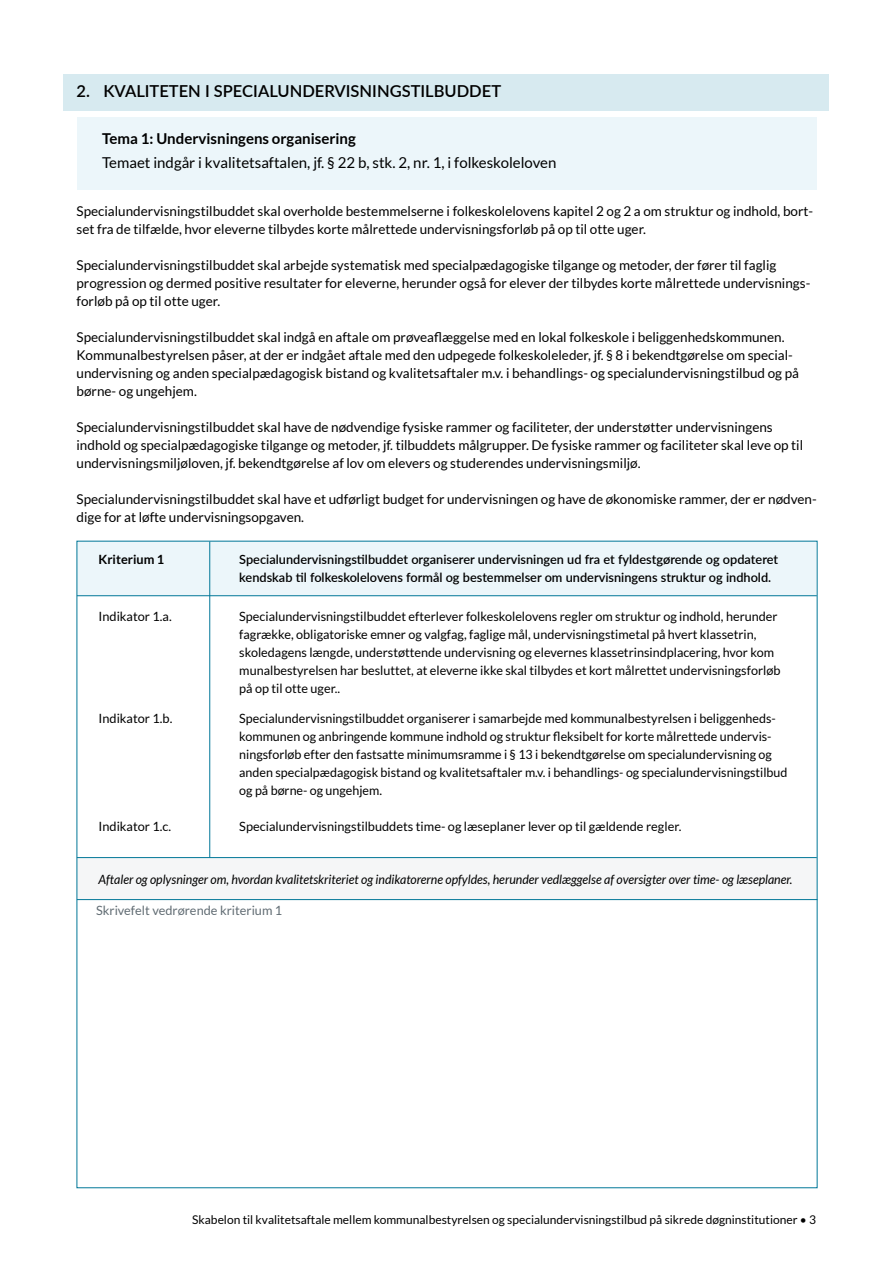
<style>
.page{position:relative;width:893px;height:1263px;background:#fff}
.page>*{position:absolute;margin:0;border:0;box-sizing:border-box;transform-origin:0 0}
.t1{font:600 16.5px "Lato";color:#000}
.Manchet_efter_H3{font:15px "Lato";color:#000}
.t2{font:700 15px "Lato";color:#000}
.Brød{font:13.5px/18px "Lato";color:#000}
.Indikator{font:12.75px/18px "Lato";color:#000}
.Kriterium{font:600 12.75px/18px "Lato";color:#000}
.Aftaler{font:italic 12.75px "Lato";color:#000}
.Skrivefelt{font:12.75px "Lato";color:#616c73}
.Kriterium-2{font:700 12.75px "Lato";color:#000}
.t3{font:12px "Lato";color:#000}
</style>
<div class="page">
<div style="left:77px;top:117px;width:739px;height:72px;background:#ecf6fa"></div>
<div style="left:64px;top:75px;width:765px;height:36px;background:#d7eaf0"></div>
<div style="left:77px;top:858px;width:740px;height:42px;background:#f5f6f7"></div>
<div style="left:78px;top:541px;width:738px;height:54px;background:#ecf6fa"></div>
<hr style="left:77px;top:857px;width:740px;height:1px;background:#007798">
<hr style="left:77px;top:899px;width:740px;height:1px;background:#007798">
<hr style="left:77px;top:595px;width:740px;height:1px;background:#007798">
<hr style="left:209px;top:541px;width:1px;height:316px;background:#007798">
<h2 class="t1" style="left:77px;top:79px;width:426px">2. KVALITETEN I SPECIALUNDERVISNINGSTILBUDDET</h2>
<h3 class="t2" style="left:102px;top:130px;width:255px">Tema 1: Undervisningens organisering</h3>
<p class="Manchet_efter_H3" style="left:102px;top:154px;width:456px">Temaet indgår i kvalitetsaftalen, jf. § 22 b, stk. 2, nr. 1, i folkeskoleloven</p>
<p class="Brød" style="left:77px;top:202px;width:738px">Specialundervisningstilbuddet skal overholde bestemmelserne i folkeskolelovens kapitel 2 og 2 a om struktur og indhold, bort&shy;set fra de tilfælde, hvor eleverne tilbydes korte målrettede undervisningsforløb på op til otte uger.</p>
<p class="Brød" style="left:77px;top:256px;width:735px">Specialundervisningstilbuddet skal arbejde systematisk med specialpædagogiske tilgange og metoder, der fører til faglig progression og dermed positive resultater for eleverne, herunder også for elever der tilbydes korte målrettede undervisnings&shy;forløb på op til otte uger.</p>
<p class="Brød" style="left:77px;top:328px;width:724px">Specialundervisningstilbuddet skal indgå en aftale om prøveaflæggelse med en lokal folkeskole i beliggenhedskommunen.<br>Kommunalbestyrelsen påser, at der er indgået aftale med den udpegede folkeskoleleder, jf. § 8 i bekendtgørelse om special&shy;undervisning og anden specialpædagogisk bistand og kvalitetsaftaler m.v. i behandlings- og specialundervisningstilbud og på børne- og ungehjem.</p>
<p class="Brød" style="left:77px;top:418px;width:728px">Specialundervisningstilbuddet skal have de nødvendige fysiske rammer og faciliteter, der understøtter undervisningens indhold og specialpædagogiske tilgange og metoder, jf. tilbuddets målgrupper. De fysiske rammer og faciliteter skal leve op til undervisningsmiljøloven, jf. bekendtgørelse af lov om elevers og studerendes undervisningsmiljø.</p>
<p class="Brød" style="left:77px;top:490px;width:742px">Specialundervisningstilbuddet skal have et udførligt budget for undervisningen og have de økonomiske rammer, der er nødven&shy;dige for at løfte undervisningsopgaven.</p>
<p class="Kriterium-2" style="left:99px;top:552px;width:67px">Kriterium 1</p>
<p class="Kriterium" style="left:239px;top:550px;width:540px">Specialundervisningstilbuddet organiserer undervisningen ud fra et fyldestgørende og opdateret kendskab til folkeskolelovens formål og bestemmelser om undervisningens struktur og indhold.</p>
<p class="Indikator" style="left:99px;top:608px;width:75px">Indikator 1.a.</p>
<p class="Indikator" style="left:239px;top:608px;width:543px">Specialundervisningstilbuddet efterlever folkeskolelovens regler om struktur og indhold, herunder fagrække, obligatoriske emner og valgfag, faglige mål, undervisningstimetal på hvert klassetrin, skoledagens længde, understøttende undervisning og elevernes klassetrinsindplacering, hvor kom munalbestyrelsen har besluttet, at eleverne ikke skal tilbydes et kort målrettet undervisningsforløb på op til otte uger..</p>
<p class="Indikator" style="left:99px;top:710px;width:75px">Indikator 1.b.</p>
<p class="Indikator" style="left:239px;top:710px;width:550px">Specialundervisningstilbuddet organiserer i samarbejde med kommunalbestyrelsen i beliggenheds&shy;kommunen og anbringende kommune indhold og struktur fleksibelt for korte målrettede undervis&shy;ningsforløb efter den fastsatte minimumsramme i § 13 i bekendtgørelse om specialundervisning og anden specialpædagogisk bistand og kvalitetsaftaler m.v. i behandlings- og specialundervisningstilbud og på børne- og ungehjem.</p>
<p class="Indikator" style="left:99px;top:818px;width:74px">Indikator 1.c.</p>
<p class="Indikator" style="left:239px;top:818px;width:444px">Specialundervisningstilbuddets time- og læseplaner lever op til gældende regler.</p>
<p class="Aftaler" style="left:99px;top:872px;width:695px">Aftaler og oplysninger om, hvordan kvalitetskriteriet og indikatorerne opfyldes, herunder vedlæggelse af oversigter over time- og læseplaner.</p>
<p class="Skrivefelt" style="left:96px;top:903px;width:188px">Skrivefelt vedrørende kriterium 1</p>
<p class="t3" style="left:192px;top:1213px;width:625px">Skabelon til kvalitetsaftale mellem kommunalbestyrelsen og specialundervisningstilbud på sikrede døgninstitutioner • 3</p>
</div>
